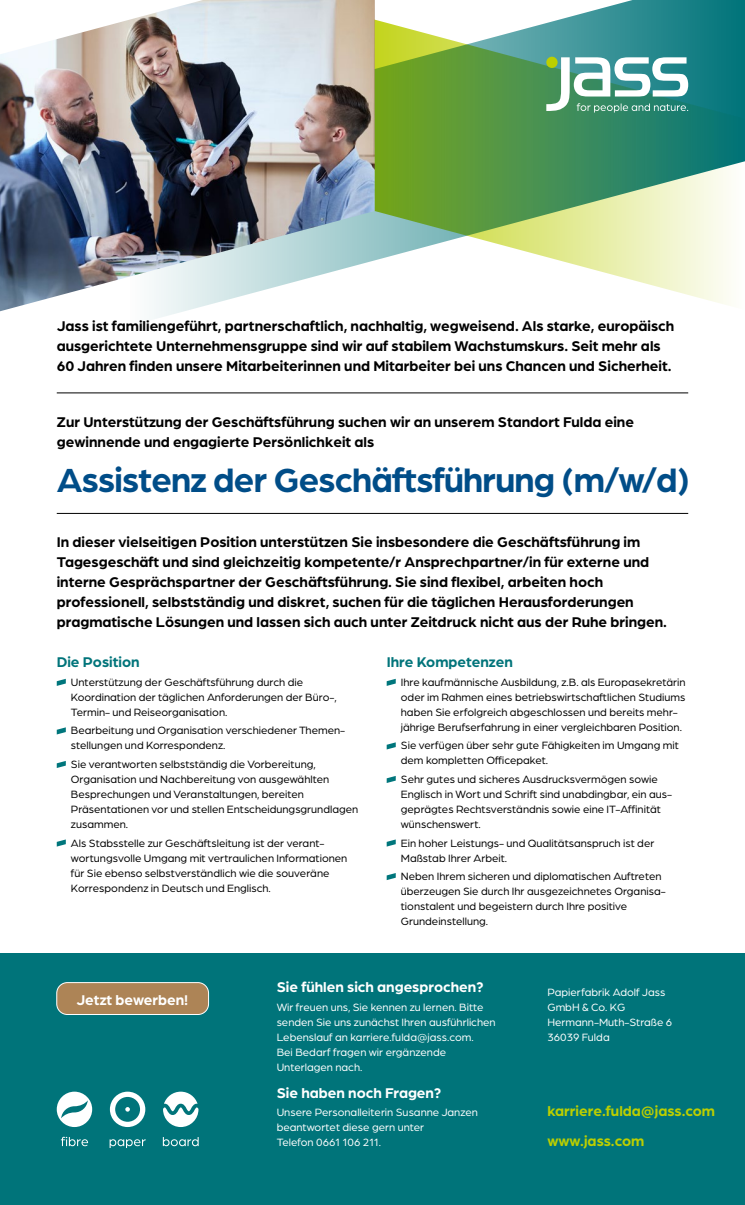
<style>
.page{position:relative;width:745px;height:1205px;background:#fff}
.page>*{position:absolute;margin:0;border:0;box-sizing:border-box;transform-origin:0 0}
.t1{font:700 35.62px "Arboria";letter-spacing:-.02em;color:#004d88}
.t2{font:700 15px/20px "Arboria";color:#000}
.t3{font:700 15px "Arboria";color:#fff}
.t4{font:700 15px/30.5px "Arboria";color:#bccf00}
.t5{font:700 15px "Arboria";color:#00747a}
.t6{font:11.25px/15px "Arboria";color:#000}
.t7{font:11.25px/15px "Arboria";color:#fff}
</style>
<div class="page">
<svg style="left:152px;top:0;width:592px;height:319px"></svg>
<svg style="left:546px;top:57px;width:141px;height:56px"></svg>
<svg style="left:57px;top:679px;width:9px;height:7px"></svg>
<svg style="left:57px;top:727px;width:9px;height:7px"></svg>
<svg style="left:57px;top:761px;width:9px;height:7px"></svg>
<svg style="left:57px;top:839px;width:9px;height:7px"></svg>
<svg style="left:386px;top:679px;width:9px;height:7px"></svg>
<svg style="left:386px;top:742px;width:9px;height:7px"></svg>
<svg style="left:386px;top:776px;width:9px;height:7px"></svg>
<svg style="left:386px;top:839px;width:9px;height:7px"></svg>
<svg style="left:386px;top:873px;width:9px;height:7px"></svg>
<hr style="left:57px;top:393px;width:630px;height:1px;background:#000">
<hr style="left:57px;top:513px;width:630px;height:1px;background:#000">
<img style="left:0;top:0;width:374px;height:311px">
<div style="left:0;top:953px;width:744px;height:252px;background:#00747a"></div>
<div style="left:57px;top:982px;width:151px;height:32px;background:#ad8456;border-radius:11px"></div>
<div style="left:56px;top:982px;width:153px;height:33px;border:1px solid #fff;border-radius:11px"></div>
<svg style="left:163px;top:1091px;width:35px;height:36px"></svg>
<svg style="left:57px;top:1091px;width:35px;height:36px"></svg>
<svg style="left:109px;top:1139px;width:36px;height:9px"></svg>
<svg style="left:61px;top:1137px;width:27px;height:9px"></svg>
<svg style="left:163px;top:1137px;width:35px;height:9px"></svg>
<svg style="left:110px;top:1091px;width:35px;height:36px"></svg>
<p class="t2" style="left:57px;top:315px;width:618px">Jass ist familiengeführt, partnerschaftlich, nachhaltig, wegweisend. Als starke, europäisch ausgerichtete Unternehmensgruppe sind wir auf stabilem Wachstumskurs. Seit mehr als<br>60 Jahren finden unsere Mitarbeiterinnen und Mitarbeiter bei uns Chancen und Sicherheit.</p>
<h2 class="t2" style="left:57px;top:411px;width:578px">Zur Unterstützung der Geschäftsführung suchen wir an unserem Standort Fulda eine gewinnende und engagierte Persönlichkeit als</h2>
<h1 class="t1" style="left:57px;top:456px;width:634px">Assistenz der Geschäftsführung (m/w/d)</h1>
<p class="t2" style="left:57px;top:531px;width:611px">In dieser vielseitigen Position unterstützen Sie insbesondere die Geschäftsführung im Tagesgeschäft und sind gleichzeitig kompetente/r Ansprechpartner/in für externe und interne Gesprächspartner der Geschäftsführung. Sie sind flexibel, arbeiten hoch professionell, selbstständig und diskret, suchen für die täglichen Herausforderungen pragmatische Lösungen und lassen sich auch unter Zeitdruck nicht aus der Ruhe bringen.</p>
<h2 class="t5" style="left:57px;top:652px;width:84px">Die Position</h2>
<p class="t6" style="left:71px;top:674px;width:267px">Unterstützung der Geschäftsführung durch die<br>Koordination der täglichen Anforderungen der Büro-,<br>Termin- und Reiseorganisation.</p>
<p class="t6" style="left:71px;top:723px;width:275px">Bearbeitung und Organisation verschiedener Themen&shy;stellungen und Korrespondenz.</p>
<p class="t6" style="left:71px;top:756px;width:289px">Sie verantworten selbstständig die Vorbereitung, Organisation und Nachbereitung von ausgewählten Besprechungen und Veranstaltungen, bereiten Präsentationen vor und stellen Entscheidungsgrundlagen zusammen.</p>
<p class="t6" style="left:71px;top:835px;width:278px">Als Stabsstelle zur Geschäftsleitung ist der verant&shy;wortungsvolle Umgang mit vertraulichen Informationen für Sie ebenso selbstverständlich wie die souveräne Korrespondenz in Deutsch und Englisch.</p>
<h2 class="t5" style="left:386px;top:652px;width:127px">Ihre Kompetenzen</h2>
<p class="t6" style="left:400px;top:674px;width:286px">Ihre kaufmännische Ausbildung, z.B. als Europasekretärin oder im Rahmen eines betriebswirtschaftlichen Studiums haben Sie erfolgreich abgeschlossen und bereits mehr&shy;jährige Berufserfahrung in einer vergleichbaren Position.</p>
<p class="t6" style="left:400px;top:738px;width:279px">Sie verfügen über sehr gute Fähigkeiten im Umgang mit dem kompletten Officepaket.</p>
<p class="t6" style="left:400px;top:771px;width:272px">Sehr gutes und sicheres Ausdrucksvermögen sowie Englisch in Wort und Schrift sind unabdingbar, ein aus&shy;geprägtes Rechtsverständnis sowie eine IT-Affinität wünschenswert.</p>
<p class="t6" style="left:400px;top:835px;width:255px">Ein hoher Leistungs- und Qualitätsanspruch ist der<br>Maßstab Ihrer Arbeit.</p>
<p class="t6" style="left:400px;top:868px;width:266px">Neben Ihrem sicheren und diplomatischen Auftreten überzeugen Sie durch Ihr ausgezeichnetes Organisa&shy;tionstalent und begeistern durch Ihre positive Grundeinstellung.</p>
<h2 class="t3" style="left:276px;top:977px;width:208px">Sie fühlen sich angesprochen?</h2>
<p class="t7" style="left:276px;top:999px;width:220px">Wir freuen uns, Sie kennen zu lernen. Bitte senden Sie uns zunächst Ihren ausführlichen Lebenslauf an karriere.fulda@jass.com.<br>Bei Bedarf fragen wir ergänzende Unterlagen nach.</p>
<h2 class="t3" style="left:276px;top:1082px;width:166px">Sie haben noch Fragen?</h2>
<p class="t7" style="left:276px;top:1104px;width:203px">Unsere Personalleiterin Susanne Janzen beantwortet diese gern unter<br>Telefon 0661 106 211.</p>
<h2 class="t3" style="left:76px;top:989px;width:113px">Jetzt bewerben!</h2>
<p class="t7" style="left:547px;top:984px;width:126px">Papierfabrik Adolf Jass<br>GmbH &amp; Co. KG<br>Hermann-Muth-Straße 6<br>36039 Fulda</p>
<h2 class="t4" style="left:547px;top:1094px;width:169px">karriere.fulda@jass.com www.jass.com</h2>
</div>
